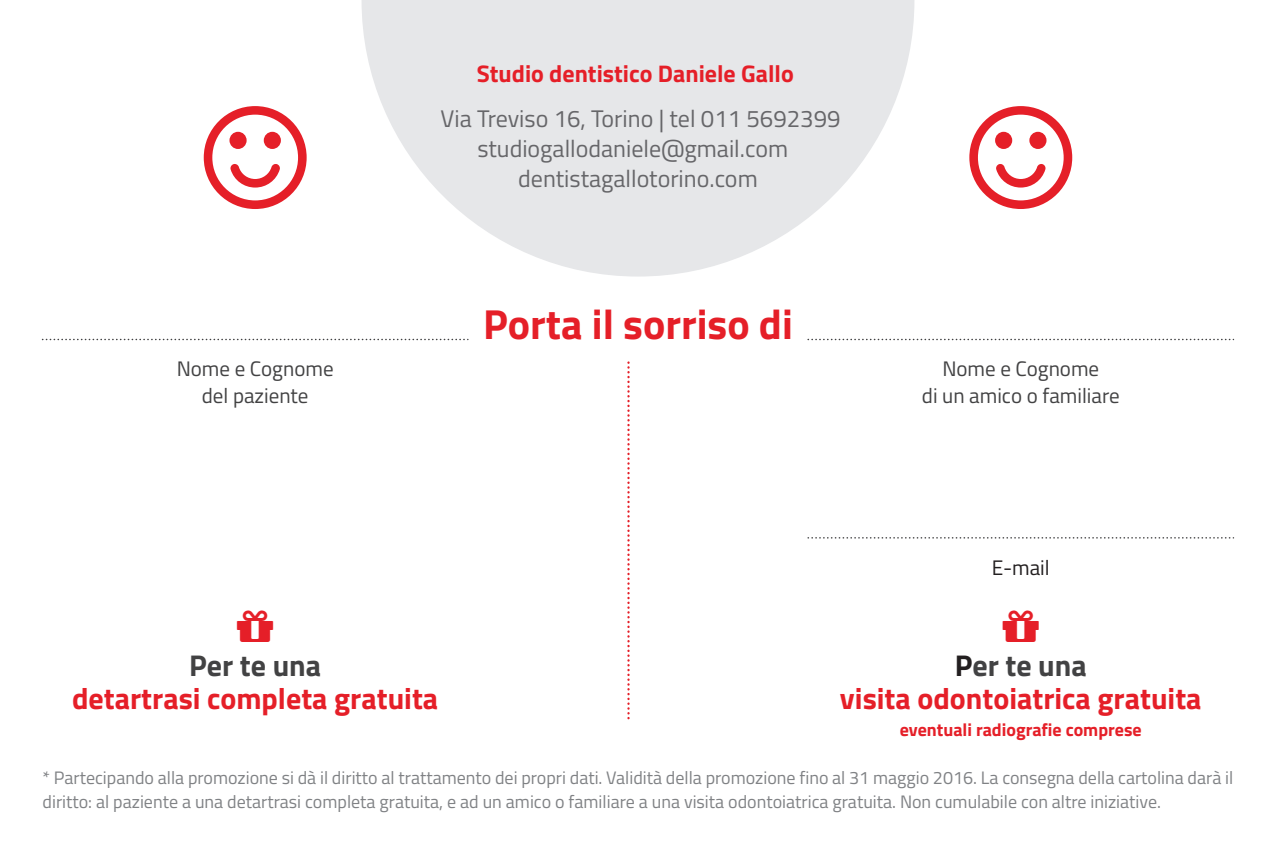
<style>
.page{position:relative;width:1276px;height:851px;background:#fff}
.page>*{position:absolute;margin:0;border:0;box-sizing:border-box;transform-origin:0 0}
.t1{font:700 42px "Titillium Web";color:#e51f28}
.t2{font:700 30px/33px "Titillium Web";color:#e51f28;text-align:center}
.t3{font:700 30px "Titillium Web";color:#424243}
.t4{font:24px "Titillium Web";color:#666669}
.t5{font:700 24px "Titillium Web";color:#e51f28}
.t6{font:21px/27px "Titillium Web";color:#424243;text-align:center}
.t7{font:21px "Titillium Web";color:#231f20}
.t8{font:18px/24px "Titillium Web";color:#808285}
.t9{font:700 18px "Titillium Web";color:#e51f28}
.s1{color:#231f20}
.s2{color:#424243}
</style>
<div class="page">
<svg style="left:361px;top:0;width:553px;height:276px;fill:#e6e7e9"></svg>
<svg style="left:43px;top:339px;width:425px;height:1px"></svg>
<svg style="left:808px;top:339px;width:425px;height:1px"></svg>
<svg style="left:808px;top:537px;width:425px;height:1px"></svg>
<svg style="left:627px;top:361px;width:2px;height:357px"></svg>
<h3 class="t5" style="left:477px;top:55px;width:318px">Studio dentistico Daniele Gallo</h3>
<h3 class="t4" style="left:441px;top:101px;width:401px">Via Treviso 16, Torino | tel 011 5692399</h3>
<h3 class="t4" style="left:477px;top:131px;width:312px">studiogallodaniele@gmail.com</h3>
<h3 class="t4" style="left:518px;top:161px;width:241px">dentistagallotorino.com</h3>
<p class="t6" style="left:177px;top:354px;width:158px">Nome e Cognome del paziente</p>
<h1 class="t1" style="left:483px;top:292px;width:311px">Porta il sorriso di</h1>
<p class="t6" style="left:922px;top:354px;width:199px">Nome e Cognome<br>di un amico o familiare</p>
<h2 class="t3" style="left:189px;top:642px;width:134px">Per te una</h2>
<h2 class="t2" style="left:72px;top:680px;width:368px">detartrasi completa gratuita</h2>
<p class="t7" style="left:992px;top:552px;width:59px">E-mail</p>
<h2 class="t2" style="left:840px;top:647px;width:363px"><span class="s1">P</span><span class="s2">er te una<br></span>visita odontoiatrica gratuita</h2>
<p class="t9" style="left:900px;top:715px;width:243px">eventuali radiografie comprese</p>
<p class="t8" style="left:43px;top:765px;width:1192px">* Partecipando alla promozione si dà il diritto al trattamento dei propri dati. Validità della promozione fino al 31 maggio 2016. La consegna della cartolina darà il diritto: al paziente a una detartrasi completa gratuita, e ad un amico o familiare a una visita odontoiatrica gratuita. Non cumulabile con altre iniziative.</p>
</div>
